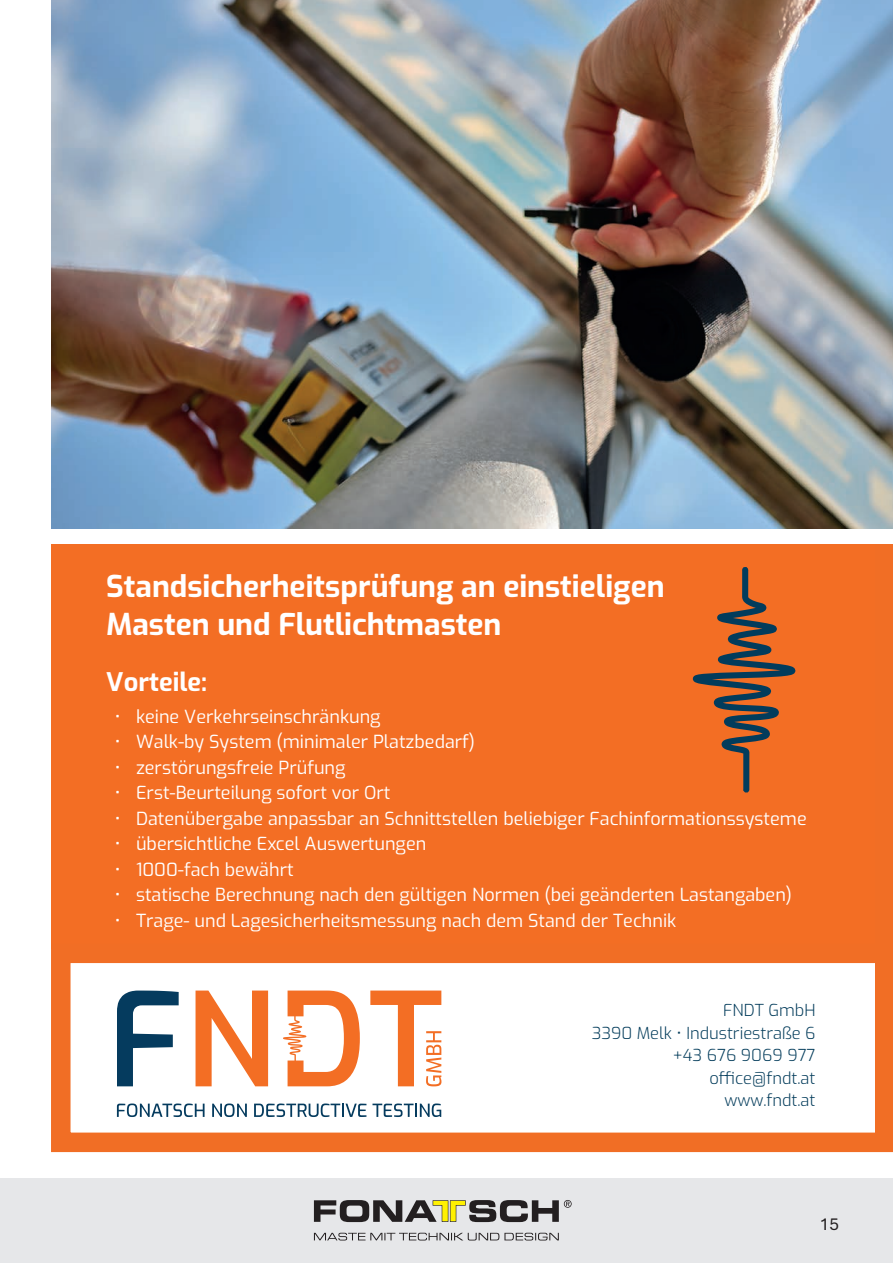
<style>
.page{position:relative;width:893px;height:1263px;background:#fff}
.page>*{position:absolute;margin:0;border:0;box-sizing:border-box;transform-origin:0 0}
.t1{font:30px/37.5px "Exo";color:#fff}
.t2{font:25.5px "Exo";color:#fff}
.t3{font:18px "Exo";color:#fff}
.t4{font:18px "Aptos";color:#231f20}
.t5{font:16.5px/22.5px "Exo";color:#023b5a;text-align:right}
</style>
<div class="page">
<div style="left:0;top:1178px;width:893px;height:85px;background:#e6e7e9"></div>
<svg style="left:314px;top:1233px;width:245px;height:7px"></svg>
<svg style="left:314px;top:1200px;width:258px;height:22px"></svg>
<div style="left:51px;top:544px;width:842px;height:405px;background:#f36e24"></div>
<svg style="left:51px;top:949px;width:842px;height:203px"></svg>
<svg style="left:693px;top:567px;width:102px;height:225px"></svg>
<img style="left:51px;top:0;width:842px;height:529px">
<h1 class="t1" style="left:106px;top:566px;width:560px">Standsicherheitsprüfung an einstieligen<br>Masten und Flutlichtmasten</h1>
<h2 class="t2" style="left:106px;top:663px;width:102px">Vorteile:</h2>
<p class="t3" style="left:115px;top:703px;width:267px">• keine Verkehrseinschränkung</p>
<p class="t3" style="left:115px;top:729px;width:362px">• Walk-by System (minimaler Platzbedarf)</p>
<p class="t3" style="left:115px;top:754px;width:232px">• zerstörungsfreie Prüfung</p>
<p class="t3" style="left:115px;top:780px;width:277px">• Erst-Beurteilung sofort vor Ort</p>
<p class="t3" style="left:115px;top:805px;width:693px">• Datenübergabe anpassbar an Schnittstellen beliebiger Fachinformationssysteme</p>
<p class="t3" style="left:115px;top:831px;width:313px">• übersichtliche Excel Auswertungen</p>
<p class="t3" style="left:115px;top:856px;width:180px">• 1000-fach bewährt</p>
<p class="t3" style="left:115px;top:882px;width:679px">• statische Berechnung nach den gültigen Normen (bei geänderten Lastangaben)</p>
<p class="t3" style="left:115px;top:907px;width:563px">• Trage- und Lagesicherheitsmessung nach dem Stand der Technik</p>
<p class="t5" style="left:592px;top:998px;width:225px">FNDT GmbH<br>3390 Melk • Industriestraße 6 +43 676 9069 977 office@fndt.at<br>www.fndt.at</p>
<p class="t4" style="left:820px;top:1211px;width:21px">15</p>
</div>
